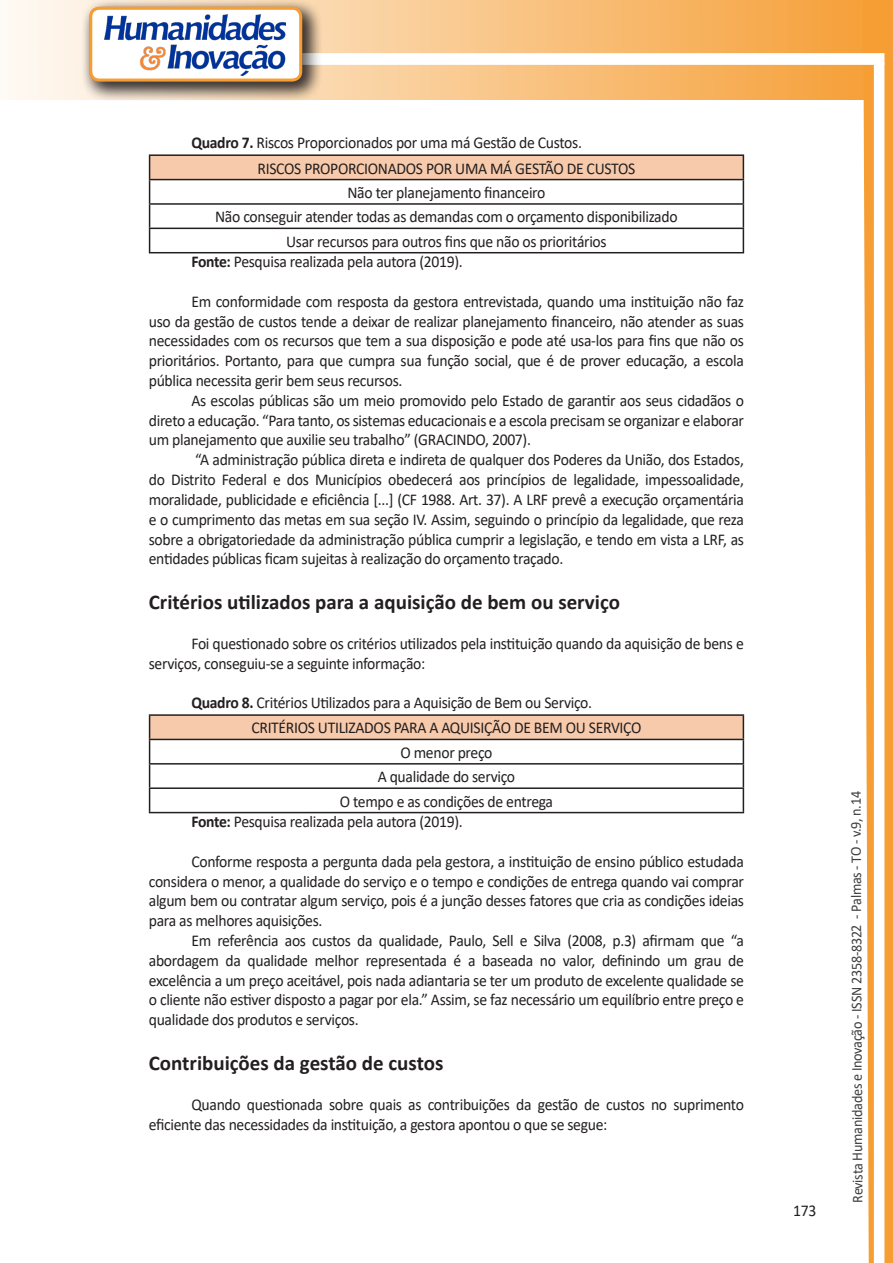
<style>
.page{position:relative;width:893px;height:1263px;background:#fff}
.page>*{position:absolute;margin:0;border:0;box-sizing:border-box;transform-origin:0 0}
.Titulo_2{font:700 21px "Calibri";color:#231f20}
.texto{font:16.5px/19.8px "Calibri";letter-spacing:-.02em;color:#231f20;text-align:justify;scale:.95 1}
.t1{font:15px "Calibri";letter-spacing:-.025em;color:#3e3e3f;scale:.95 1}
.s1{font-weight:700}
</style>
<div class="page">
<svg style="left:5px;top:0;width:858px;height:100px;background:#f9c484"></svg>
<div style="left:302px;top:53px;width:582px;height:12px;background:#fff;border:2px solid #fff"></div>
<svg style="left:863px;top:0;width:30px;height:1263px"></svg>
<div style="left:81px;top:0;width:241px;height:102px;background:#231f20;opacity:.75"></div>
<svg style="left:91px;top:8px;width:210px;height:72px"></svg>
<div style="left:89px;top:7px;width:213px;height:75px;border:3px solid #f69e34;border-radius:9px"></div>
<div style="left:150px;top:155px;width:593px;height:25px;background:#f7caac"></div>
<hr style="left:149px;top:154px;width:595px;height:2px;background:#231f20">
<hr style="left:149px;top:179px;width:595px;height:1px;background:#231f20">
<hr style="left:149px;top:203px;width:595px;height:2px;background:#231f20">
<hr style="left:149px;top:228px;width:595px;height:1px;background:#231f20">
<svg style="left:149px;top:156px;width:1px;height:96px"></svg>
<svg style="left:743px;top:156px;width:1px;height:96px"></svg>
<hr style="left:149px;top:252px;width:595px;height:1px;background:#231f20">
<div style="left:150px;top:715px;width:593px;height:24px;background:#f7caac"></div>
<hr style="left:149px;top:714px;width:595px;height:2px;background:#231f20">
<hr style="left:149px;top:739px;width:595px;height:1px;background:#231f20">
<hr style="left:149px;top:763px;width:595px;height:1px;background:#231f20">
<hr style="left:149px;top:787px;width:595px;height:2px;background:#231f20">
<svg style="left:149px;top:716px;width:1px;height:96px"></svg>
<svg style="left:743px;top:716px;width:1px;height:96px"></svg>
<hr style="left:149px;top:812px;width:595px;height:1px;background:#231f20">
<p class="texto" style="left:191px;top:133px;width:413px"><span class="s1">Quadro 7.</span> Riscos Proporcionados por uma má Gestão de Custos.</p>
<p class="texto" style="left:258px;top:158px;width:399px">RISCOS PROPORCIONADOS POR UMA MÁ GESTÃO DE CUSTOS</p>
<p class="texto" style="left:347px;top:182px;width:210px">Não ter planejamento financeiro</p>
<p class="texto" style="left:215px;top:207px;width:488px">Não conseguir atender todas as demandas com o orçamento disponibilizado</p>
<p class="texto" style="left:286px;top:231px;width:339px">Usar recursos para outros fins que não os prioritários</p>
<p class="texto" style="left:191px;top:251px;width:287px"><span class="s1">Fonte:</span> Pesquisa realizada pela autora (2019).</p>
<p class="texto" style="left:149px;top:291px;width:628px;text-indent:43px">Em conformidade com resposta da gestora entrevistada, quando uma instituição não faz uso da gestão de custos tende a deixar de realizar planejamento financeiro, não atender as suas necessidades com os recursos que tem a sua disposição e pode até usa-los para fins que não os prioritários. Portanto, para que cumpra sua função social, que é de prover educação, a escola pública necessita gerir bem seus recursos.</p>
<p class="texto" style="left:149px;top:390px;width:628px;text-indent:43px">As escolas públicas são um meio promovido pelo Estado de garantir aos seus cidadãos o direto a educação. “Para tanto, os sistemas educacionais e a escola precisam se organizar e elaborar um planejamento que auxilie seu trabalho” (GRACINDO, 2007).</p>
<p class="texto" style="left:149px;top:449px;width:628px;text-indent:46px">“A administração pública direta e indireta de qualquer dos Poderes da União, dos Estados, do Distrito Federal e dos Municípios obedecerá aos princípios de legalidade, impessoalidade, moralidade, publicidade e eficiência [...] (CF 1988. Art. 37). A LRF prevê a execução orçamentária e o cumprimento das metas em sua seção IV. Assim, seguindo o princípio da legalidade, que reza sobre a obrigatoriedade da administração pública cumprir a legislação, e tendo em vista a LRF, as entidades públicas ficam sujeitas à realização do orçamento traçado.</p>
<p class="Titulo_2" style="left:149px;top:587px;width:473px">Critérios utilizados para a aquisição de bem ou serviço</p>
<p class="texto" style="left:149px;top:633px;width:628px;text-indent:43px">Foi questionado sobre os critérios utilizados pela instituição quando da aquisição de bens e serviços, conseguiu-se a seguinte informação:</p>
<p class="texto" style="left:191px;top:692px;width:423px"><span class="s1">Quadro 8.</span> Critérios Utilizados para a Aquisição de Bem ou Serviço.</p>
<p class="texto" style="left:251px;top:718px;width:412px">CRITÉRIOS UTILIZADOS PARA A AQUISIÇÃO DE BEM OU SERVIÇO</p>
<p class="texto" style="left:400px;top:742px;width:98px">O menor preço</p>
<p class="texto" style="left:378px;top:766px;width:146px">A qualidade do serviço</p>
<p class="texto" style="left:340px;top:791px;width:226px">O tempo e as condições de entrega</p>
<p class="texto" style="left:191px;top:811px;width:287px"><span class="s1">Fonte:</span> Pesquisa realizada pela autora (2019).</p>
<p class="texto" style="left:149px;top:851px;width:628px;text-indent:43px">Conforme resposta a pergunta dada pela gestora, a instituição de ensino público estudada considera o menor, a qualidade do serviço e o tempo e condições de entrega quando vai comprar algum bem ou contratar algum serviço, pois é a junção desses fatores que cria as condições ideias para as melhores aquisições.</p>
<p class="texto" style="left:149px;top:930px;width:628px;text-indent:43px">Em referência aos custos da qualidade, Paulo, Sell e Silva (2008, p.3) afirmam que “a abordagem da qualidade melhor representada é a baseada no valor, definindo um grau de excelência a um preço aceitável, pois nada adiantaria se ter um produto de excelente qualidade se o cliente não estiver disposto a pagar por ela.” Assim, se faz necessário um equilíbrio entre preço e qualidade dos produtos e serviços.</p>
<p class="Titulo_2" style="left:149px;top:1048px;width:296px">Contribuições da gestão de custos</p>
<p class="texto" style="left:149px;top:1094px;width:628px;text-indent:43px">Quando questionada sobre quais as contribuições da gestão de custos no suprimento eficiente das necessidades da instituição, a gestora apontou o que se segue:</p>
<p class="texto" style="left:793px;top:1200px;width:26px">173</p>
<p class="t1" style="left:846px;top:1203px;width:435px;rotate:-90deg">Revista Humanidades e Inovação - ISSN 2358-8322 - Palmas - TO - v.9, n.14</p>
</div>
